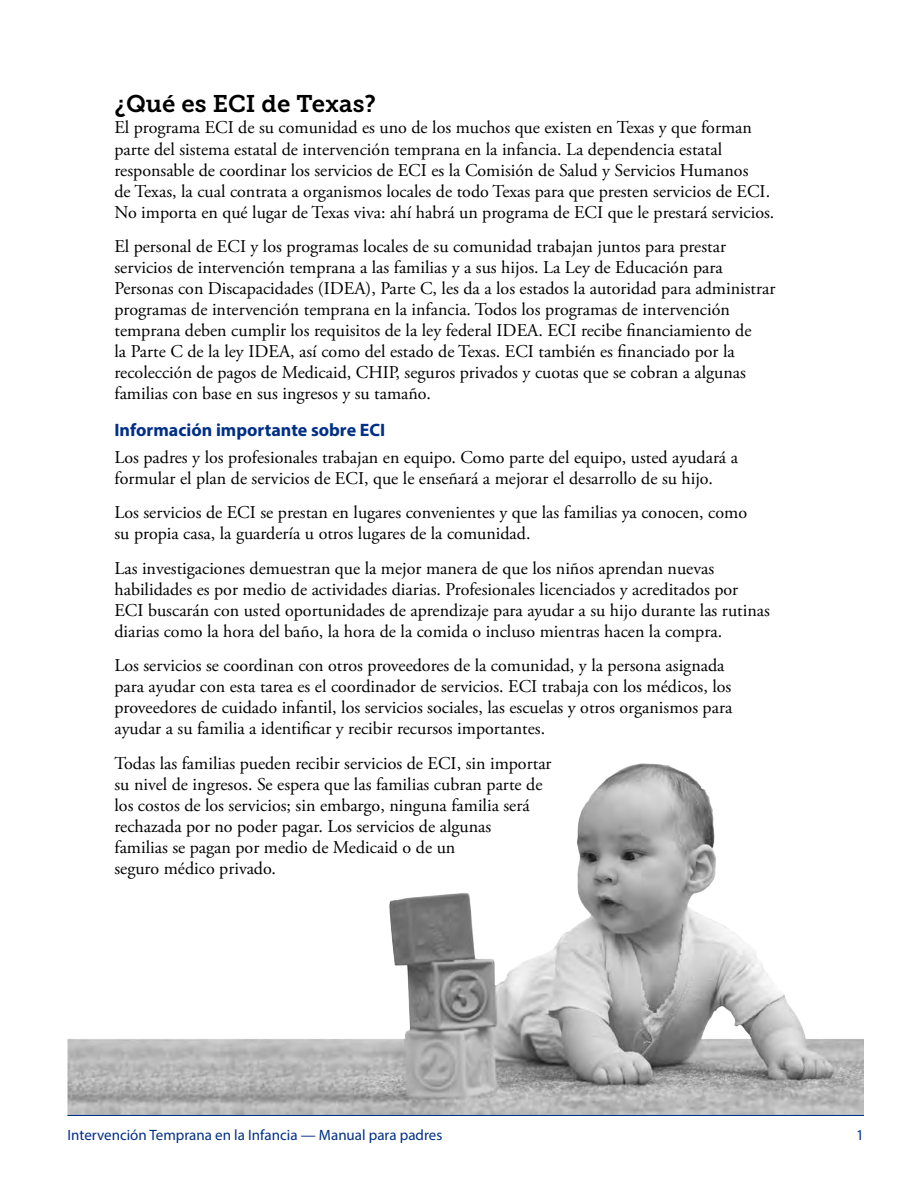
<style>
.page{position:relative;width:918px;height:1188px;background:#fff}
.page>*{position:absolute;margin:0;border:0;box-sizing:border-box;transform-origin:0 0}
.t1{font:24px "Museo Slab 700";color:#000}
.body{font:18px/21px "Adobe Garamond Pro";color:#000}
.subhead_12_pt{font:700 18px "Myriad Pro";color:#002f87}
.t2{font:15px "Myriad Pro";color:#002f87}
</style>
<div class="page">
<hr style="left:68px;top:1114px;width:796px;height:2px;background:#002f87">
<img style="left:68px;top:763px;width:796px;height:352px">
<p class="t1" style="left:114px;top:91px;width:263px">¿Qué es ECI de Texas?</p>
<p class="body" style="left:114px;top:118px;width:662px">El programa ECI de su comunidad es uno de los muchos que existen en Texas y que forman parte del sistema estatal de intervención temprana en la infancia. La dependencia estatal responsable de coordinar los servicios de ECI es la Comisión de Salud y Servicios Humanos<br>de Texas, la cual contrata a organismos locales de todo Texas para que presten servicios de ECI.<br>No importa en qué lugar de Texas viva: ahí habrá un programa de ECI que le prestará servicios.</p>
<p class="body" style="left:114px;top:236px;width:662px">El personal de ECI y los programas locales de su comunidad trabajan juntos para prestar servicios de intervención temprana a las familias y a sus hijos. La Ley de Educación para Personas con Discapacidades (IDEA), Parte C, les da a los estados la autoridad para administrar programas de intervención temprana en la infancia. Todos los programas de intervención temprana deben cumplir los requisitos de la ley federal IDEA. ECI recibe financiamiento de<br>la Parte C de la ley IDEA, así como del estado de Texas. ECI también es financiado por la recolección de pagos de Medicaid, CHIP, seguros privados y cuotas que se cobran a algunas familias con base en sus ingresos y su tamaño.</p>
<h2 class="subhead_12_pt" style="left:114px;top:418px;width:272px">Información importante sobre ECI</h2>
<p class="body" style="left:114px;top:447px;width:625px">Los padres y los profesionales trabajan en equipo. Como parte del equipo, usted ayudará a formular el plan de servicios de ECI, que le enseñará a mejorar el desarrollo de su hijo.</p>
<p class="body" style="left:114px;top:503px;width:634px">Los servicios de ECI se prestan en lugares convenientes y que las familias ya conocen, como su propia casa, la guardería u otros lugares de la comunidad.</p>
<p class="body" style="left:114px;top:558px;width:657px">Las investigaciones demuestran que la mejor manera de que los niños aprendan nuevas habilidades es por medio de actividades diarias. Profesionales licenciados y acreditados por ECI buscarán con usted oportunidades de aprendizaje para ayudar a su hijo durante las rutinas diarias como la hora del baño, la hora de la comida o incluso mientras hacen la compra.</p>
<p class="body" style="left:114px;top:656px;width:619px">Los servicios se coordinan con otros proveedores de la comunidad, y la persona asignada para ayudar con esta tarea es el coordinador de servicios. ECI trabaja con los médicos, los proveedores de cuidado infantil, los servicios sociales, las escuelas y otros organismos para ayudar a su familia a identificar y recibir recursos importantes.</p>
<p class="body" style="left:114px;top:753px;width:439px">Todas las familias pueden recibir servicios de ECI, sin importar su nivel de ingresos. Se espera que las familias cubran parte de los costos de los servicios; sin embargo, ninguna familia será rechazada por no poder pagar. Los servicios de algunas<br>familias se pagan por medio de Medicaid o de un<br>seguro médico privado.</p>
<p class="t2" style="left:68px;top:1126px;width:376px">Intervención Temprana en la Infancia — Manual para padres</p>
<p class="t2" style="left:856px;top:1126px;width:9px">1</p>
</div>
